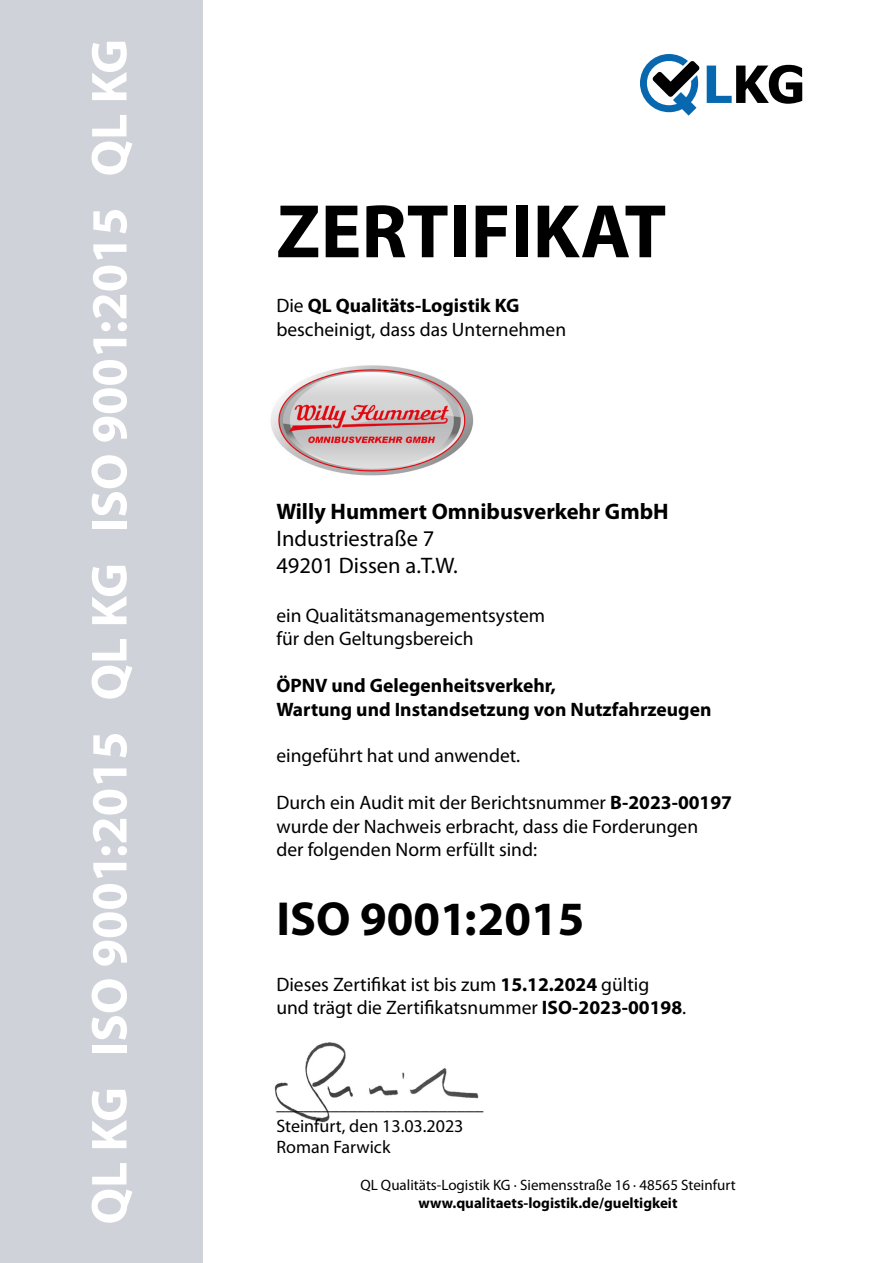
<style>
.page{position:relative;width:893px;height:1263px;background:#fff}
.page>*{position:absolute;margin:0;border:0;box-sizing:border-box;transform-origin:0 0}
.t1{font:700 76.5px "Myriad Pro";color:#000}
.t2{font:700 51px "Myriad Pro";color:#fff}
.t3{font:700 48px "Myriad Pro";color:#000}
.t4{font:22.5px/27px "Myriad Pro";color:#000}
.t5{font:700 22.5px "Myriad Pro";color:#000}
.t6{font:19.5px/23.4px "Myriad Pro";color:#000}
.t7{font:700 19.5px/23.4px "Myriad Pro";color:#000}
.t8{font:18px/21.6px "Myriad Pro";color:#000}
.t9{font:15px "Myriad Pro";color:#000}
.t10{font:700 15px "Myriad Pro";color:#000}
.s1{font-weight:700}
</style>
<div class="page">
<div style="left:0;top:0;width:203px;height:1263px;background:#cfd2d9"></div>
<img style="left:274px;top:1042px;width:205px;height:81px">
<svg style="left:707px;top:65px;width:95px;height:39px"></svg>
<svg style="left:640px;top:54px;width:59px;height:62px"></svg>
<img style="left:271px;top:365px;width:203px;height:111px">
<h2 class="t2" style="left:76px;top:1224px;width:1187px;rotate:-90deg">QL KG ISO 9001:2015 QL KG ISO 9001:2015 QL KG</h2>
<h1 class="t1" style="left:276px;top:182px;width:391px">ZERTIFIKAT</h1>
<p class="t6" style="left:276px;top:294px;width:291px">Die <span class="s1">QL Qualitäts-Logistik KG </span>bescheinigt, dass das Unternehmen</p>
<p class="t5" style="left:276px;top:497px;width:394px">Willy Hummert Omnibusverkehr GmbH</p>
<p class="t4" style="left:276px;top:525px;width:183px">Industriestraße 7<br>49201 Dissen a.T.W.</p>
<p class="t6" style="left:276px;top:603px;width:270px">ein Qualitätsmanagementsystem für den Geltungsbereich</p>
<p class="t7" style="left:276px;top:673px;width:436px">ÖPNV und Gelegenheitsverkehr,<br>Wartung und Instandsetzung von Nutzfahrzeugen</p>
<p class="t6" style="left:276px;top:744px;width:245px">eingeführt hat und anwendet.</p>
<p class="t6" style="left:276px;top:791px;width:457px">Durch ein Audit mit der Berichtsnummer <span class="s1">B-2023-00197 </span>wurde der Nachweis erbracht, dass die Forderungen<br>der folgenden Norm erfüllt sind:</p>
<h3 class="t3" style="left:276px;top:888px;width:310px">ISO 9001:2015</h3>
<p class="t6" style="left:276px;top:972px;width:411px">Dieses Zertifikat ist bis zum <span class="s1">15.12.2024</span> gültig und trägt die Zertifikatsnummer <span class="s1">ISO-2023-00198</span>.</p>
<p class="t8" style="left:276px;top:1093px;width:209px">_______________________<br>Steinfurt, den 13.03.2023<br>Roman Farwick</p>
<p class="t9" style="left:360px;top:1176px;width:377px">QL Qualitäts-Logistik KG ∙ Siemensstraße 16 ∙ 48565 Steinfurt</p>
<p class="t10" style="left:418px;top:1193px;width:261px">www.qualitaets-logistik.de/gueltigkeit</p>
</div>
